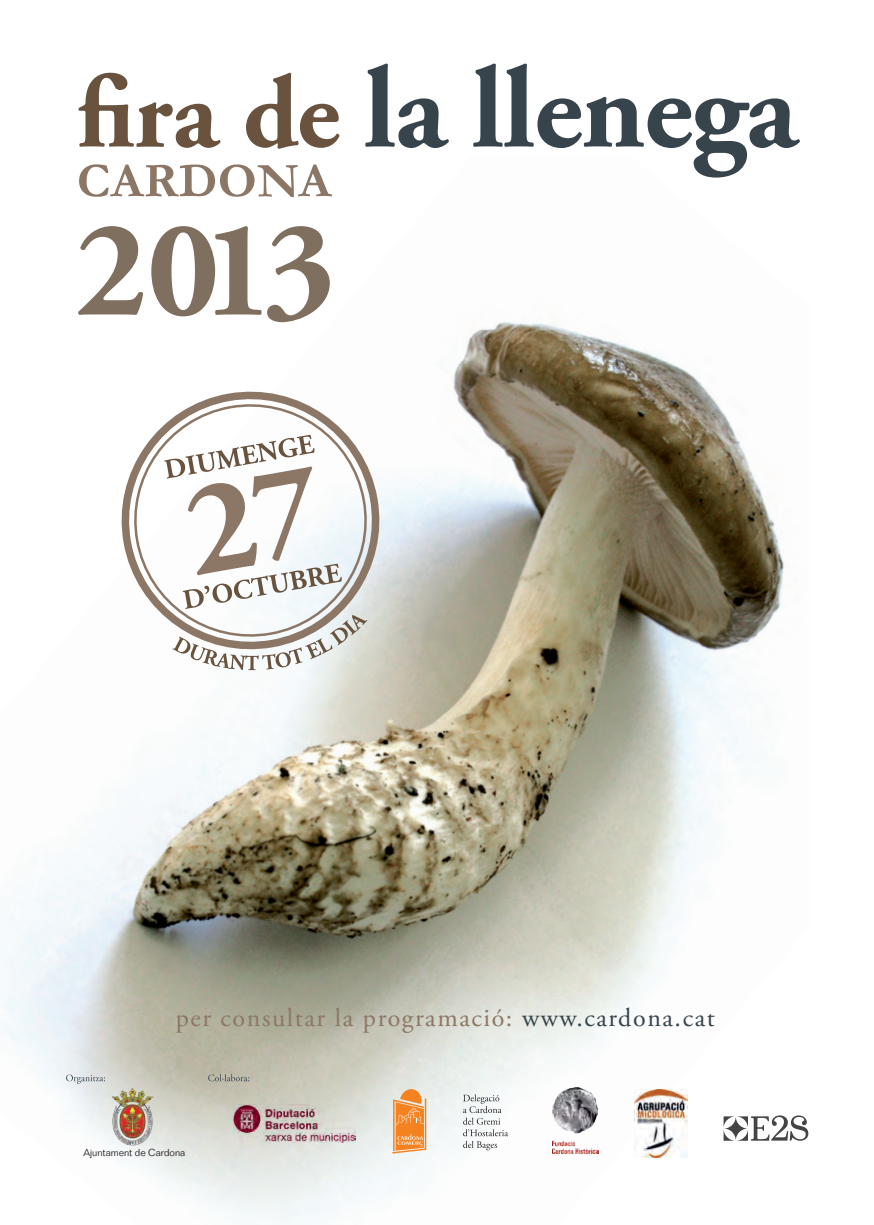
<style>
.page{position:relative;width:874px;height:1225px;background:#fff}
.page>*{position:absolute;margin:0;border:0;box-sizing:border-box;transform-origin:0 0}
.t1{font:700 138px "Adobe Garamond Pro";color:#7f6f5f}
.text{font:26px "Adobe Garamond Pro";letter-spacing:.06em;color:#8c7766}
.t2{font:300 10px "Folio";color:#231f20}
.s1{color:#38444c}
</style>
<div class="page">
<img style="left:0;top:197px;width:804px;height:1025px">
<svg style="left:78px;top:73px;width:261px;height:76px"></svg>
<svg style="left:79px;top:164px;width:253px;height:33px"></svg>
<svg style="left:208px;top:1074px;width:41px;height:7px"></svg>
<svg style="left:66px;top:1074px;width:39px;height:9px"></svg>
<svg style="left:392px;top:1088px;width:34px;height:65px;background:#f2a35d"></svg>
<svg style="left:463px;top:1094px;width:45px;height:56px"></svg>
<img style="left:233px;top:1105px;width:122px;height:37px">
<img style="left:552px;top:1087px;width:45px;height:66px">
<img style="left:634px;top:1089px;width:52px;height:68px">
<svg style="left:723px;top:1115px;width:85px;height:25px"></svg>
<svg style="left:723px;top:1116px;width:24px;height:24px"></svg>
<svg style="left:115px;top:385px;width:270px;height:270px"></svg>
<svg style="left:126px;top:396px;width:248px;height:248px"></svg>
<svg style="left:172px;top:615px;width:195px;height:55px"></svg>
<svg style="left:365px;top:64px;width:434px;height:114px"></svg>
<img style="left:111px;top:1088px;width:43px;height:59px">
<svg style="left:164px;top:434px;width:177px;height:175px"></svg>
<p class="t1" style="left:75px;top:190px;width:261px">2013</p>
<p class="text" style="left:176px;top:1002px;width:540px">per consultar la programació: <span class="s1">www.cardona.cat</span></p>
<p class="t2" style="left:83px;top:1146px;width:103px">Ajuntament de Cardona</p>
</div>
